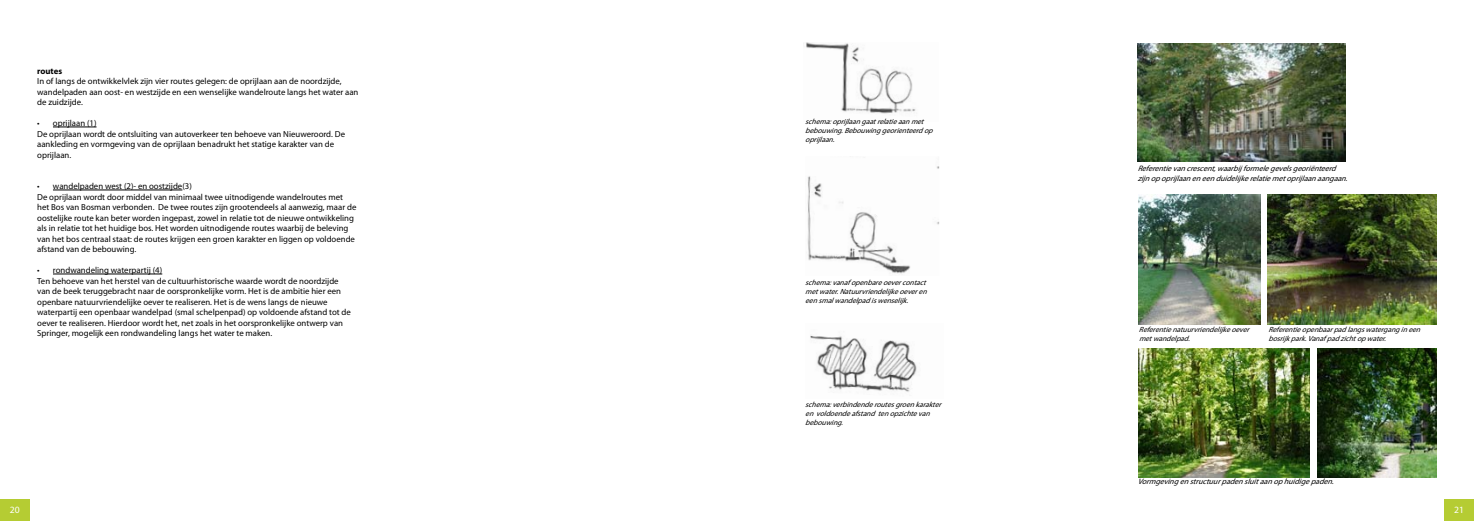
<style>
.page{position:relative;width:1474px;height:521px;background:#fff}
.page>*{position:absolute;margin:0;border:0;box-sizing:border-box;transform-origin:0 0}
.t1{font:9.62px "Myriad Pro";color:#fff}
.t2{font:8.75px/10.5px "Myriad Pro";color:#000}
.t3{font:700 8.75px "Myriad Pro";color:#000}
.t4{font:italic 7.88px/9.5px "Myriad Pro";color:#000}
.t5{font:italic 7.52px/9px "Myriad Pro";color:#000}
</style>
<div class="page">
<div style="left:1444px;top:499px;width:29px;height:22px;background:#b5cc33"></div>
<div style="left:0;top:499px;width:30px;height:22px;background:#b5cc33"></div>
<img style="left:806px;top:42px;width:110px;height:72px">
<img style="left:810px;top:335px;width:107px;height:57px">
<img style="left:807px;top:166px;width:132px;height:108px">
<img style="left:1267px;top:195px;width:169px;height:129px">
<img style="left:1317px;top:348px;width:119px;height:129px">
<img style="left:1138px;top:348px;width:171px;height:129px">
<img style="left:1138px;top:195px;width:121px;height:129px">
<hr style="left:53px;top:127px;width:43px;height:1px;background:#000">
<hr style="left:53px;top:190px;width:129px;height:1px;background:#000">
<hr style="left:53px;top:274px;width:109px;height:1px;background:#000">
<img style="left:1137px;top:43px;width:207px;height:118px">
<p class="t3" style="left:37px;top:65px;width:26px">routes</p>
<p class="t2" style="left:37px;top:76px;width:323px">In of langs de ontwikkelvlek zijn vier routes gelegen: de oprijlaan aan de noordzijde, wandelpaden aan oost- en westzijde en een wenselijke wandelroute langs het water aan de zuidzijde.</p>
<p class="t2" style="left:37px;top:118px;width:309px">• oprijlaan (1)<br>De oprijlaan wordt de ontsluiting van autoverkeer ten behoeve van Nieuweroord. De aankleding en vormgeving van de oprijlaan benadrukt het statige karakter van de oprijlaan.</p>
<p class="t2" style="left:37px;top:181px;width:321px">• wandelpaden west (2)- en oostzijde(3)<br>De oprijlaan wordt door middel van minimaal twee uitnodigende wandelroutes met het Bos van Bosman verbonden. De twee routes zijn grootendeels al aanwezig, maar de oostelijke route kan beter worden ingepast, zowel in relatie tot de nieuwe ontwikkeling als in relatie tot het huidige bos. Het worden uitnodigende routes waarbij de beleving van het bos centraal staat: de routes krijgen een groen karakter en liggen op voldoende afstand van de bebouwing.</p>
<p class="t2" style="left:37px;top:265px;width:315px">• rondwandeling waterpartij (4)<br>Ten behoeve van het herstel van de cultuurhistorische waarde wordt de noordzijde van de beek teruggebracht naar de oorspronkelijke vorm. Het is de ambitie hier een openbare natuurvriendelijke oever te realiseren. Het is de wens langs de nieuwe waterpartij een openbaar wandelpad (smal schelpenpad) op voldoende afstand tot de oever te realiseren. Hierdoor wordt het, net zoals in het oorspronkelijke ontwerp van Springer, mogelijk een rondwandeling langs het water te maken.</p>
<p class="t5" style="left:805px;top:116px;width:132px">schema:oprijlaangaatrelatieaanmet bebouwing.Bebouwinggeorienteerdop oprijlaan.</p>
<p class="t5" style="left:805px;top:278px;width:126px;text-align:justify">schema:vanafopenbareoevercontact metwater.Natuurvriendelijkeoeveren eensmalwandelpadiswenselijk.</p>
<p class="t5" style="left:805px;top:400px;width:140px">schema:verbindenderoutesgroenkarakter envoldoendeafstandtenopzichtevan bebouwing.</p>
<p class="t4" style="left:1137px;top:164px;width:214px">Referentievancrescent,waarbij formelegevelsgeoriënteerd zijnopoprijlaaneneenduidelijkerelatiemetoprijlaanaangaan.</p>
<p class="t5" style="left:1138px;top:325px;width:115px">Referentienatuurvriendelijkeoever metwandelpad.</p>
<p class="t5" style="left:1268px;top:325px;width:156px">Referentieopenbaarpadlangswatergangineen bosrijkpark.Vanafpadzichtopwater.</p>
<p class="t4" style="left:1137px;top:477px;width:201px">Vormgevingenstructuurpadensluitaanophuidigepaden.</p>
<p class="t1" style="left:10px;top:504px;width:11px">20</p>
<p class="t1" style="left:1453px;top:504px;width:11px">21</p>
</div>
